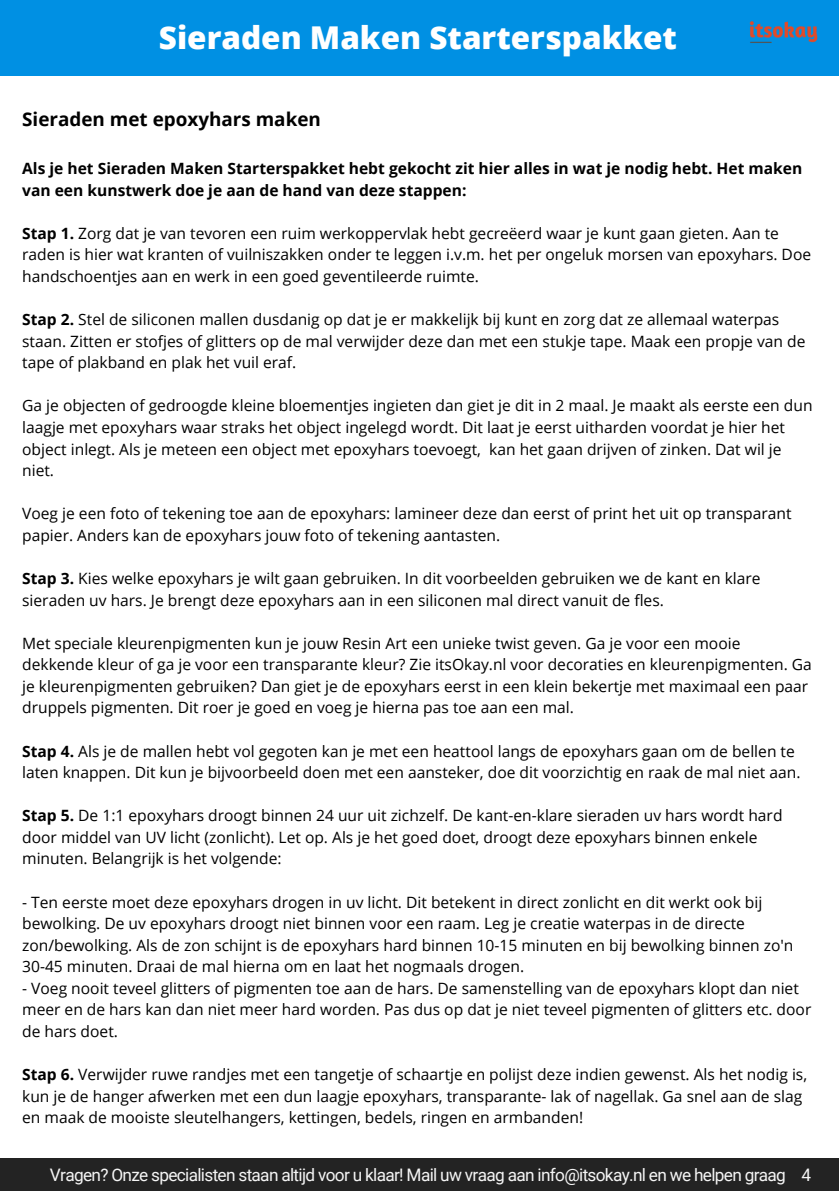
<style>
.page{position:relative;width:839px;height:1191px;background:#fff}
.page>*{position:absolute;margin:0;border:0;box-sizing:border-box;transform-origin:0 0}
.t1{font:800 31.4px "Open Sans";color:#fff}
.t2{font:700 18.8px "Open Sans";color:#000}
.t3{font:17.2px "Roboto";letter-spacing:-.04em;color:#f5f5f5}
.t4{font:15.6px/21.6px "Open Sans";color:#000}
.t5{font:700 15.6px/21.6px "Open Sans";color:#000}
.s1{font-weight:700}
</style>
<div class="page">
<div style="left:0;top:0;width:838px;height:75px;background:#0090e3"></div>
<img style="left:749px;top:21px;width:69px;height:22px">
<div style="left:0;top:1158px;width:838px;height:33px;background:#232323"></div>
<p class="t1" style="left:159px;top:16px;width:519px">Sieraden Maken Starterspakket</p>
<p class="t2" style="left:22px;top:106px;width:300px">Sieraden met epoxyhars maken</p>
<p class="t5" style="left:22px;top:157px;width:781px">Als je het Sieraden Maken Starterspakket hebt gekocht zit hier alles in wat je nodig hebt. Het maken van een kunstwerk doe je aan de hand van deze stappen:</p>
<p class="t4" style="left:22px;top:222px;width:790px"><span class="s1">Stap 1.</span> Zorg dat je van tevoren een ruim werkoppervlak hebt gecreëerd waar je kunt gaan gieten. Aan te raden is hier wat kranten of vuilniszakken onder te leggen i.v.m. het per ongeluk morsen van epoxyhars. Doe handschoentjes aan en werk in een goed geventileerde ruimte.</p>
<p class="t4" style="left:22px;top:308px;width:784px"><span class="s1">Stap 2.</span> Stel de siliconen mallen dusdanig op dat je er makkelijk bij kunt en zorg dat ze allemaal waterpas staan. Zitten er stofjes of glitters op de mal verwijder deze dan met een stukje tape. Maak een propje van de tape of plakband en plak het vuil eraf.</p>
<p class="t4" style="left:22px;top:395px;width:791px">Ga je objecten of gedroogde kleine bloementjes ingieten dan giet je dit in 2 maal. Je maakt als eerste een dun laagje met epoxyhars waar straks het object ingelegd wordt. Dit laat je eerst uitharden voordat je hier het object inlegt. Als je meteen een object met epoxyhars toevoegt, kan het gaan drijven of zinken. Dat wil je niet.</p>
<p class="t4" style="left:22px;top:502px;width:770px">Voeg je een foto of tekening toe aan de epoxyhars: lamineer deze dan eerst of print het uit op transparant papier. Anders kan de epoxyhars jouw foto of tekening aantasten.</p>
<p class="t4" style="left:22px;top:567px;width:740px"><span class="s1">Stap 3.</span> Kies welke epoxyhars je wilt gaan gebruiken. In dit voorbeelden gebruiken we de kant en klare sieraden uv hars. Je brengt deze epoxyhars aan in een siliconen mal direct vanuit de fles.</p>
<p class="t4" style="left:22px;top:632px;width:791px">Met speciale kleurenpigmenten kun je jouw Resin Art een unieke twist geven. Ga je voor een mooie dekkende kleur of ga je voor een transparante kleur? Zie itsOkay.nl voor decoraties en kleurenpigmenten. Ga je kleurenpigmenten gebruiken? Dan giet je de epoxyhars eerst in een klein bekertje met maximaal een paar druppels pigmenten. Dit roer je goed en voeg je hierna pas toe aan een mal.</p>
<p class="t4" style="left:22px;top:740px;width:779px"><span class="s1">Stap 4.</span> Als je de mallen hebt vol gegoten kan je met een heattool langs de epoxyhars gaan om de bellen te laten knappen. Dit kun je bijvoorbeeld doen met een aansteker, doe dit voorzichtig en raak de mal niet aan.</p>
<p class="t4" style="left:22px;top:804px;width:761px"><span class="s1">Stap 5.</span> De 1:1 epoxyhars droogt binnen 24 uur uit zichzelf. De kant-en-klare sieraden uv hars wordt hard door middel van UV licht (zonlicht). Let op. Als je het goed doet, droogt deze epoxyhars binnen enkele minuten. Belangrijk is het volgende:</p>
<p class="t4" style="left:22px;top:891px;width:772px">- Ten eerste moet deze epoxyhars drogen in uv licht. Dit betekent in direct zonlicht en dit werkt ook bij bewolking. De uv epoxyhars droogt niet binnen voor een raam. Leg je creatie waterpas in de directe zon/bewolking. Als de zon schijnt is de epoxyhars hard binnen 10-15 minuten en bij bewolking binnen zo'n 30-45 minuten. Draai de mal hierna om en laat het nogmaals drogen.</p>
<p class="t4" style="left:22px;top:977px;width:790px">- Voeg nooit teveel glitters of pigmenten toe aan de hars. De samenstelling van de epoxyhars klopt dan niet meer en de hars kan dan niet meer hard worden. Pas dus op dat je niet teveel pigmenten of glitters etc. door de hars doet.</p>
<p class="t4" style="left:22px;top:1063px;width:786px"><span class="s1">Stap 6.</span> Verwijder ruwe randjes met een tangetje of schaartje en polijst deze indien gewenst. Als het nodig is, kun je de hanger afwerken met een dun laagje epoxyhars, transparante- lak of nagellak. Ga snel aan de slag en maak de mooiste sleutelhangers, kettingen, bedels, ringen en armbanden!</p>
<p class="t3" style="left:50px;top:1165px;width:737px">Vragen? Onze specialisten staan altijd voor u klaar! Mail uw vraag aan info@itsokay.nl en we helpen graag</p>
<p class="t3" style="left:801px;top:1165px;width:11px">4</p>
</div>
